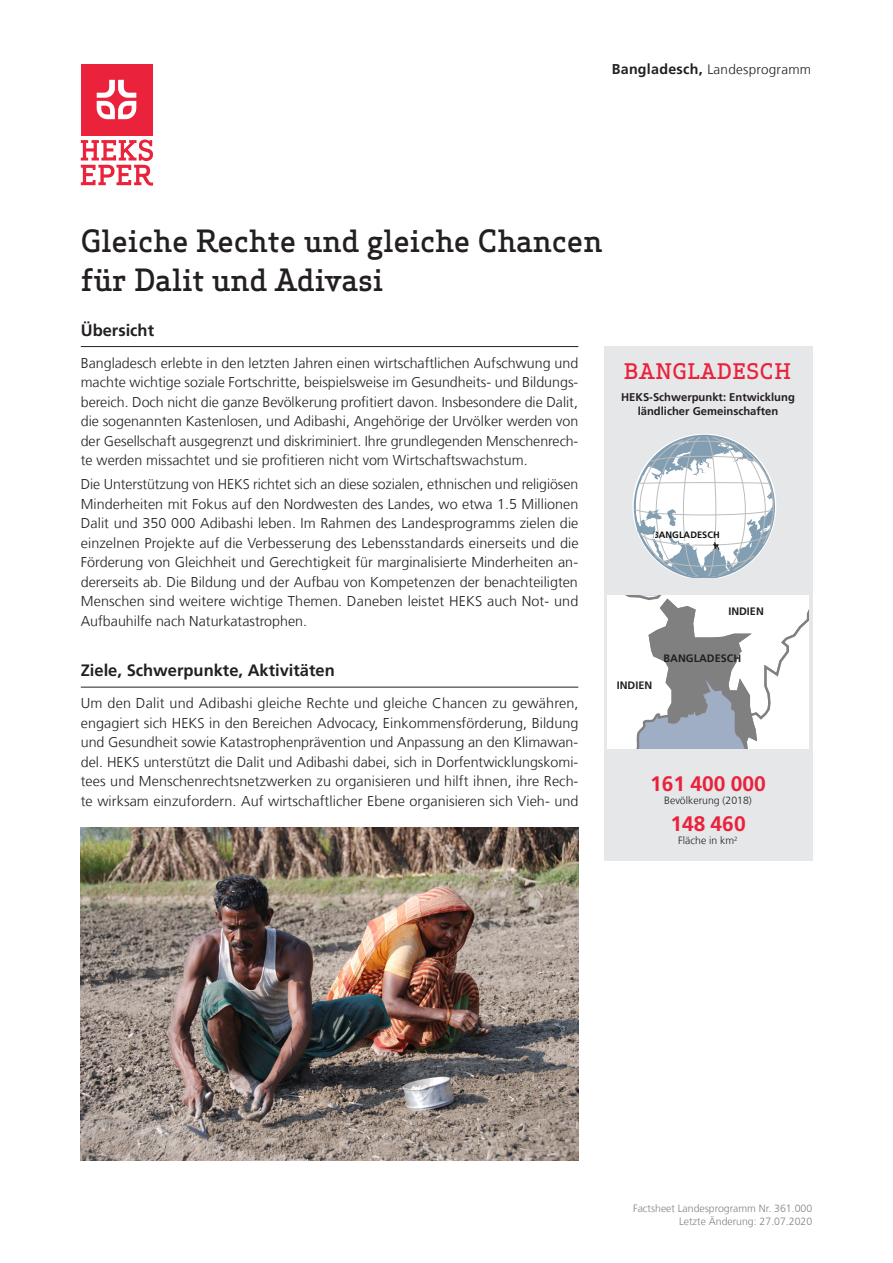
<style>
.page{position:relative;width:893px;height:1263px;background:#fff}
.page>*{position:absolute;margin:0;border:0;box-sizing:border-box;transform-origin:0 0}
.Titel{font:500 30px/39px "Apex Serif";letter-spacing:-.01em;color:#231f20}
.t1{font:700 21px "Frutiger LT Com";color:#ea223b}
.t2{font:500 21px "Apex Serif";letter-spacing:.025em;color:#ea223b}
.Untertitel{font:700 16.5px "Frutiger LT Com";color:#231f20}
.text{font:300 14.25px/19.5px "Frutiger LT Com";color:#231f20;text-align:justify}
.Kopfzeile{font:300 13.5px "Frutiger LT Com";letter-spacing:.02em;color:#231f20}
.t3{font:700 11.25px/13.4px "Frutiger LT Com";color:#231f20;text-align:center}
.t4{font:700 10.8px "Frutiger LT Com";color:#231f20}
.t5{font:300 10.5px/12.6px "Frutiger LT Com";color:#808285;text-align:right}
.t6{font:300 10.5px "Frutiger LT Com";color:#231f20}
.t7{font:700 9.3px "Frutiger LT Com";color:#101315}
.s1{font-weight:700;font-size:14.25px}
</style>
<div class="page">
<hr style="left:81px;top:346px;width:497px;height:1px;background:#231f20">
<hr style="left:81px;top:687px;width:497px;height:1px;background:#231f20">
<div style="left:604px;top:347px;width:208px;height:514px;background:#e6e7e9"></div>
<svg style="left:607px;top:595px;width:201px;height:154px;background:#d3d5d8"></svg>
<svg style="left:633px;top:434px;width:143px;height:144px"></svg>
<img style="left:81px;top:827px;width:497px;height:334px">
<div style="left:81px;top:64px;width:71px;height:71px;background:#ea223b"></div>
<svg style="left:97px;top:80px;width:39px;height:39px"></svg>
<svg style="left:81px;top:140px;width:72px;height:46px"></svg>
<p class="Kopfzeile" style="left:612px;top:62px;width:201px"><span class="s1">Bangladesch,</span> Landesprogramm</p>
<p class="Titel" style="left:81px;top:221px;width:523px">Gleiche Rechte und gleiche Chancen für Dalit und Adivasi</p>
<p class="Untertitel" style="left:81px;top:320px;width:75px">Übersicht</p>
<p class="text" style="left:81px;top:353px;width:499px">Bangladesch erlebte in den letzten Jahren einen wirtschaftlichen Aufschwung und machte wichtige soziale Fortschritte, beispielsweise im Gesundheits- und Bildungs&shy;bereich. Doch nicht die ganze Bevölkerung profitiert davon. Insbesondere die Dalit, die sogenannten Kastenlosen, und Adibashi, Angehörige der Urvölker werden von der Gesellschaft ausgegrenzt und diskriminiert. Ihre grundlegenden Menschenrech&shy;te werden missachtet und sie profitieren nicht vom Wirtschaftswachstum.</p>
<p class="text" style="left:81px;top:474px;width:499px">Die Unterstützung von HEKS richtet sich an diese sozialen, ethnischen und religiösen Minderheiten mit Fokus auf den Nordwesten des Landes, wo etwa 1.5 Millionen Dalit und 350 000 Adibashi leben. Im Rahmen des Landesprogramms zielen die einzelnen Projekte auf die Verbesserung des Lebensstandards einerseits und die Förderung von Gleichheit und Gerechtigkeit für marginalisierte Minderheiten an&shy;dererseits ab. Die Bildung und der Aufbau von Kompetenzen der benachteiligten Menschen sind weitere wichtige Themen. Daneben leistet HEKS auch Not- und Aufbauhilfe nach Naturkatastrophen.</p>
<p class="Untertitel" style="left:81px;top:661px;width:256px">Ziele, Schwerpunkte, Aktivitäten</p>
<p class="text" style="left:81px;top:694px;width:499px">Um den Dalit und Adibashi gleiche Rechte und gleiche Chancen zu gewähren, engagiert sich HEKS in den Bereichen Advocacy, Einkommensförderung, Bildung und Gesundheit sowie Katastrophenprävention und Anpassung an den Klimawan&shy;del. HEKS unterstützt die Dalit und Adibashi dabei, sich in Dorfentwicklungskomi&shy;tees und Menschenrechtsnetzwerken zu organisieren und hilft ihnen, ihre Rech&shy;te wirksam einzufordern. Auf wirtschaftlicher Ebene organisieren sich Vieh- und</p>
<p class="t2" style="left:624px;top:358px;width:169px">BANGLADESCH</p>
<p class="t3" style="left:621px;top:391px;width:175px">HEKS-Schwerpunkt: Entwicklung ländlicher Gemeinschaften</p>
<p class="t7" style="left:653px;top:529px;width:68px">BANGLADESCH</p>
<p class="t4" style="left:728px;top:604px;width:37px">INDIEN</p>
<p class="t4" style="left:617px;top:679px;width:37px">INDIEN</p>
<p class="t4" style="left:664px;top:652px;width:79px">BANGLADESCH</p>
<p class="t1" style="left:650px;top:771px;width:117px">161 400 000</p>
<p class="t6" style="left:664px;top:794px;width:89px">Bevölkerung (2018)</p>
<p class="t1" style="left:670px;top:811px;width:77px">148 460</p>
<p class="t6" style="left:678px;top:835px;width:61px">Fläche in km<sup>2</sup></p>
<p class="t5" style="left:633px;top:1202px;width:181px">Factsheet Landesprogramm Nr. 361.000<br>Letzte Änderung: 27.07.2020</p>
</div>
